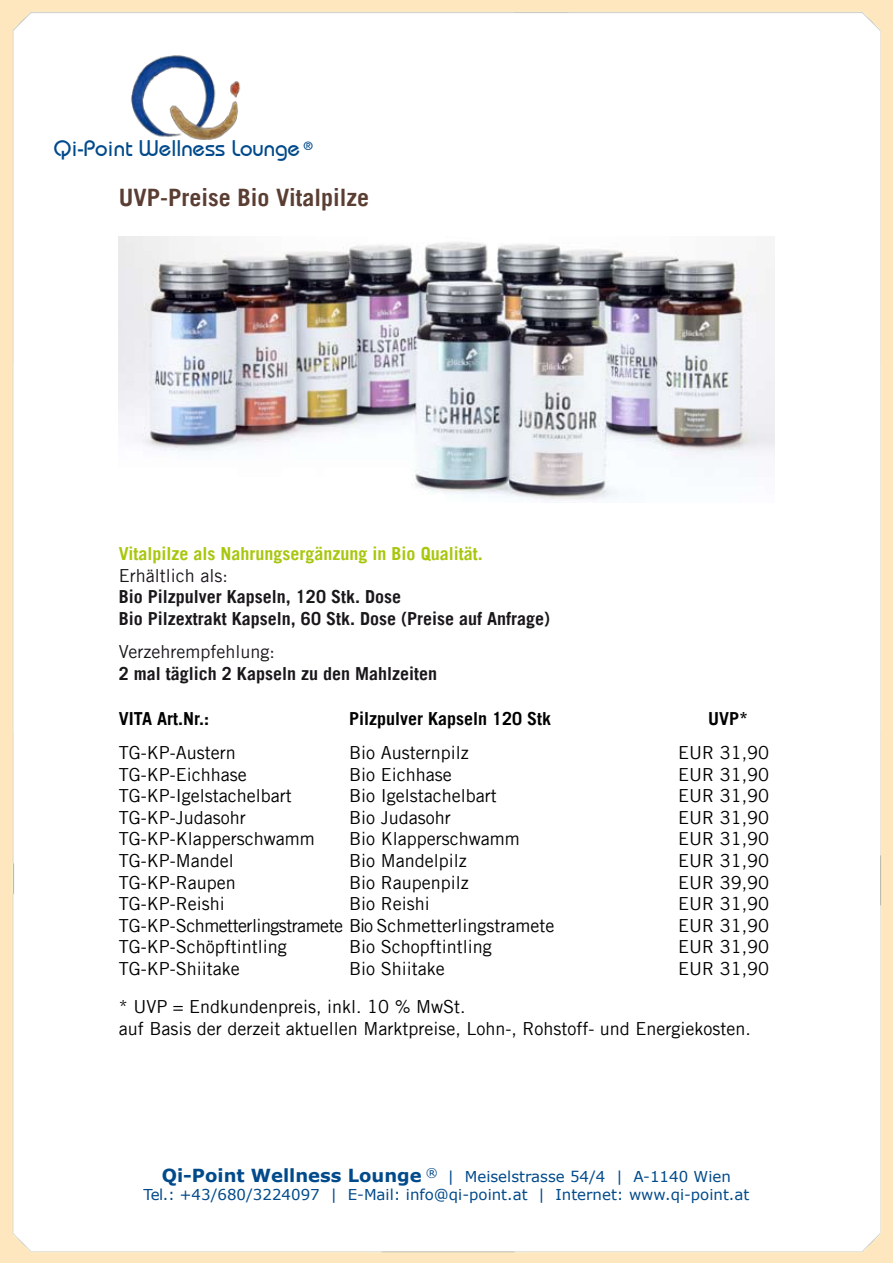
<style>
.page{position:relative;width:893px;height:1263px;background:#fff}
.page>*{position:absolute;margin:0;border:0;box-sizing:border-box;transform-origin:0 0}
.t1{font:700 24px "Trade Gothic LT";color:#5b3e33}
.t2{font:22.5px "Bahamas Plain";color:#004a8b}
.t3{font:18px/21.6px "Trade Gothic LT";color:#000}
.t4{font:700 18px/21.6px "Trade Gothic LT";color:#1a171b}
.t5{font:700 18px "Trade Gothic LT";color:#a9c60e}
.t6{font:700 18px "Trade Gothic LT";color:#000}
.t7{font:18px "Trade Gothic LT";color:#1a171b}
.t8{font:15px/18px "Verdana";color:#004a8b;text-align:center}
.s1{font-weight:700;font-size:18px}
</style>
<div class="page">
<img style="left:0;top:0;width:893px;height:1263px">
<img style="left:119px;top:54px;width:132px;height:86px">
<img style="left:119px;top:237px;width:656px;height:265px">
<p class="t2" style="left:54px;top:134px;width:261px">Qi-Point Wellness Lounge <sup>®</sup></p>
<h1 class="t1" style="left:119px;top:183px;width:252px">UVP-Preise Bio Vitalpilze</h1>
<p class="t5" style="left:119px;top:542px;width:365px">Vitalpilze als Nahrungsergänzung in Bio Qualität.</p>
<p class="t7" style="left:119px;top:564px;width:110px">Erhältlich als:</p>
<p class="t4" style="left:119px;top:586px;width:433px">Bio Pilzpulver Kapseln, 120 Stk. Dose<br>Bio Pilzextrakt Kapseln, 60 Stk. Dose (Preise auf Anfrage)</p>
<p class="t7" style="left:119px;top:641px;width:158px">Verzehrempfehlung:</p>
<p class="t4" style="left:119px;top:662px;width:320px">2 mal täglich 2 Kapseln zu den Mahlzeiten</p>
<p class="t6" style="left:349px;top:708px;width:204px">Pilzpulver Kapseln 120 Stk</p>
<p class="t3" style="left:349px;top:741px;width:172px">Bio Austernpilz<br>Bio Eichhase<br>Bio Igelstachelbart<br>Bio Judasohr<br>Bio Klapperschwamm<br>Bio Mandelpilz<br>Bio Raupenpilz<br>Bio Reishi</p>
<p class="t3" style="left:349px;top:936px;width:144px">Bio Schopftintling<br>Bio Shiitake</p>
<p class="t6" style="left:119px;top:708px;width:92px">VITA Art.Nr.:</p>
<p class="t3" style="left:119px;top:741px;width:437px">TG-KP-Austern<br>TG-KP-Eichhase<br>TG-KP-Igelstachelbart<br>TG-KP-Judasohr<br>TG-KP-Klapperschwamm<br>TG-KP-Mandel<br>TG-KP-Raupen<br>TG-KP-Reishi<br>TG-KP-Schmetterlingstramete Bio Schmetterlingstramete<br>TG-KP-Schöpftintling<br>TG-KP-Shiitake</p>
<p class="t6" style="left:708px;top:708px;width:42px">UVP*</p>
<p class="t3" style="left:678px;top:741px;width:92px;text-align:justify">EUR 31,90<br>EUR 31,90<br>EUR 31,90<br>EUR 31,90<br>EUR 31,90<br>EUR 31,90<br>EUR 39,90<br>EUR 31,90<br>EUR 31,90<br>EUR 31,90<br>EUR 31,90</p>
<p class="t3" style="left:119px;top:996px;width:633px">* UVP = Endkundenpreis, inkl. 10 % MwSt.<br>auf Basis der derzeit aktuellen Marktpreise, Lohn-, Rohstoff- und Energiekosten.</p>
<p class="t8" style="left:143px;top:1167px;width:607px"><span class="s1">Qi-Point Wellness Lounge</span> <sup>®</sup> | Meiselstrasse 54/4 | A-1140 Wien<br>Tel.: +43/680/3224097 | E-Mail: info@qi-point.at | Internet: www.qi-point.at</p>
</div>
